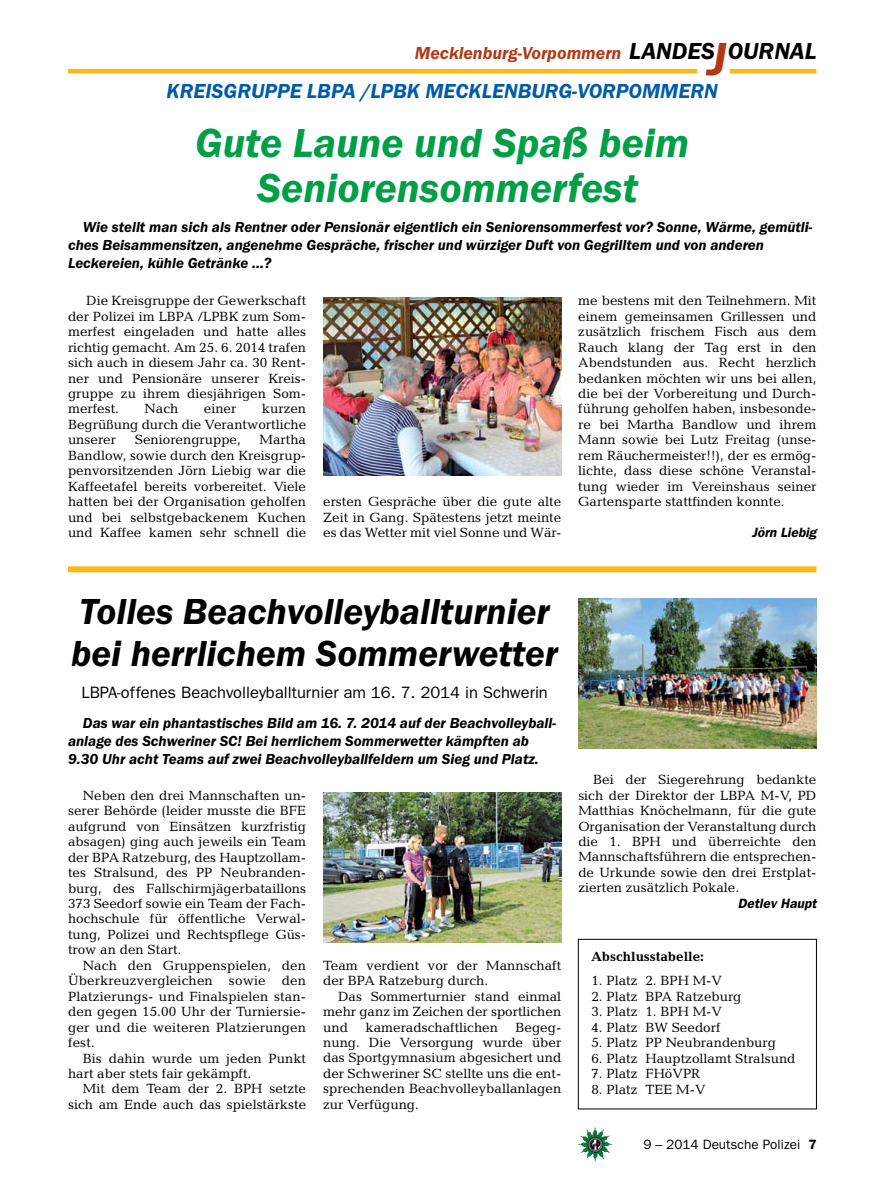
<style>
.page{position:relative;width:893px;height:1191px;background:#fff}
.page>*{position:absolute;margin:0;border:0;box-sizing:border-box;transform-origin:0 0}
.t1{font:italic 600 42px/45px "Franklin Gothic Itc T";color:#009f47;text-align:center}
.t2{font:italic 600 37.5px/42px "Franklin Gothic Itc T";color:#000}
.t3{font:italic 600 24px "Franklin Gothic Itc T";color:#000}
.t4{font:italic 600 21px "Franklin Gothic Itc T";color:#005baa}
.t5{font:italic 600 18px "Franklin Gothic Itc T";color:#b33916}
.t6{font:16.5px "Franklin Gothic";color:#000}
.t7{font:italic 600 15px/18px "Franklin Gothic Itc T";color:#000}
.t8{font:13.5px/15.5px "Candida";color:#000;text-align:justify}
.t9{font:13.5px "Franklin Gothic";color:#000}
.t10{font:italic 600 13.5px "Franklin Gothic";color:#000}
.t11{font:700 13.5px "Candida";color:#000}
.s1{font-size:48px;color:#b33916}
.s2{font-weight:600}
</style>
<div class="page">
<img style="left:578px;top:1127px;width:17px;height:25px">
<hr style="left:730px;top:69px;width:86px;height:4px;background:#fdb913">
<hr style="left:68px;top:69px;width:629px;height:4px;background:#fdb913">
<img style="left:323px;top:297px;width:238px;height:178px">
<div style="left:68px;top:566px;width:748px;height:6px;background:#fdb913"></div>
<img style="left:323px;top:792px;width:238px;height:150px">
<img style="left:578px;top:599px;width:238px;height:149px">
<div style="left:578px;top:939px;width:239px;height:170px;border:1px solid #000"></div>
<h3 class="t3" style="left:629px;top:37px;width:189px">LANDES<span class="s1">J</span>OURNAL</h3>
<h3 class="t5" style="left:415px;top:42px;width:208px">Mecklenburg-Vorpommern</h3>
<h3 class="t4" style="left:167px;top:79px;width:553px">KREISGRUPPE LBPA /LPBK MECKLENBURG-VORPOMMERN</h3>
<h1 class="t1" style="left:195px;top:119px;width:496px">Gute Laune und Spaß beim<br>Seniorensommerfest</h1>
<p class="t7" style="left:68px;top:218px;width:746px;text-indent:15px">Wie stellt man sich als Rentner oder Pensionär eigentlich ein Seniorensommerfest vor? Sonne, Wärme, gemütli&shy;ches Beisammensitzen, angenehme Gespräche, frischer und würziger Duft von Gegrilltem und von anderen<br>Leckereien, kühle Getränke ...?</p>
<p class="t8" style="left:68px;top:293px;width:240px;text-indent:18px">Die Kreisgruppe der Gewerkschaft der Polizei im LBPA /LPBK zum Som&shy;merfest eingeladen und hatte alles richtig gemacht. Am 25. 6. 2014 trafen sich auch in diesem Jahr ca. 30 Rent&shy;ner und Pensionäre unserer Kreis&shy;gruppe zu ihrem diesjährigen Som&shy;merfest.</p>
<p class="t8" style="left:578px;top:293px;width:240px">me bestens mit den Teilnehmern. Mit einem gemeinsamen Grillessen und zusätzlich frischem Fisch aus dem Rauch klang der Tag erst in den Abendstunden aus. Recht herzlich bedanken möchten wir uns bei allen, die bei der Vorbereitung und Durch&shy;führung geholfen haben, insbesonde&shy;re bei Martha Bandlow und ihrem Mann sowie bei Lutz Freitag (unse&shy;rem Räuchermeister!!), der es ermög&shy;lichte, dass diese schöne Veranstal&shy;tung wieder im Vereinshaus seiner Gartensparte stattfinden konnte.</p>
<p class="t10" style="left:752px;top:524px;width:66px">Jörn Liebig</p>
<p class="t8" style="left:68px;top:401px;width:240px;text-indent:194px">kurzen Begrüßung durch die Verantwortliche unserer</p>
<p class="t8" style="left:145px;top:401px;width:35px">Nach</p>
<p class="t8" style="left:204px;top:401px;width:34px">einer</p>
<p class="t8" style="left:68px;top:432px;width:240px;text-indent:192px">Martha Bandlow, sowie durch den Kreisgrup&shy;penvorsitzenden Jörn Liebig war die Kaffeetafel bereits vorbereitet. Viele hatten bei der Organisation geholfen und bei selbstgebackenem Kuchen und Kaffee kamen sehr schnell die</p>
<p class="t8" style="left:135px;top:432px;width:108px">Seniorengruppe,</p>
<p class="t8" style="left:323px;top:494px;width:240px">ersten Gespräche über die gute alte Zeit in Gang. Spätestens jetzt meinte es das Wetter mit viel Sonne und Wär-</p>
<h2 class="t2" style="left:71px;top:590px;width:488px">Tolles Beachvolleyballturnier bei herrlichem Sommerwetter</h2>
<p class="t6" style="left:81px;top:682px;width:468px">LBPA-offenes Beachvolleyballturnier am 16. 7. 2014 in Schwerin</p>
<p class="t7" style="left:68px;top:714px;width:490px;text-indent:15px">Das war ein phantastisches Bild am 16. 7. 2014 auf der Beachvolleyball&shy;anlage des Schweriner SC! Bei herrlichem Sommerwetter kämpften ab<br>9.30 Uhr acht Teams auf zwei Beachvolleyballfeldern um Sieg und Platz.</p>
<p class="t8" style="left:68px;top:787px;width:240px;text-indent:15px">Neben den drei Mannschaften un&shy;serer Behörde (leider musste die BFE aufgrund von Einsätzen kurzfristig absagen) ging auch jeweils ein Team der BPA Ratzeburg, des Hauptzollam&shy;tes Stralsund, des PP Neubranden&shy;burg, des Fallschirmjägerbataillons 373 Seedorf sowie ein Team der Fach&shy;hochschule für öffentliche Verwal&shy;tung, Polizei und Rechtspflege Güs&shy;trow an den Start.</p>
<p class="t8" style="left:68px;top:957px;width:240px;text-indent:15px">Nach den Gruppenspielen, den Überkreuzvergleichen sowie den Platzierungs- und Finalspielen stan&shy;den gegen 15.00 Uhr der Turniersie&shy;ger und die weiteren Platzierungen fest.</p>
<p class="t8" style="left:68px;top:1050px;width:240px;text-indent:15px">Bis dahin wurde um jeden Punkt hart aber stets fair gekämpft.</p>
<p class="t8" style="left:68px;top:1081px;width:240px;text-align:right">Mit dem Team der 2. BPH setzte sich am Ende auch das spielstärkste</p>
<p class="t8" style="left:323px;top:957px;width:240px">Team verdient vor der Mannschaft der BPA Ratzeburg durch.</p>
<p class="t8" style="left:323px;top:988px;width:240px;text-indent:15px">Das Sommerturnier stand einmal mehr ganz im Zeichen der sportlichen und</p>
<p class="t8" style="left:365px;top:1019px;width:134px">kameradschaftlichen</p>
<p class="t8" style="left:323px;top:1019px;width:240px;text-indent:192px">Begeg&shy;nung. Die Versorgung wurde über das Sportgymnasium abgesichert und der Schweriner SC stellte uns die ent&shy;sprechenden Beachvolleyballanlagen zur Verfügung.</p>
<p class="t8" style="left:578px;top:772px;width:240px;text-indent:15px">Bei der Siegerehrung bedankte sich der Direktor der LBPA M-V, PD Matthias Knöchelmann, für die gute Organisation der Veranstaltung durch die 1. BPH und überreichte den Mannschaftsführern die entsprechen&shy;de Urkunde sowie den drei Erstplat&shy;zierten zusätzlich Pokale.</p>
<p class="t10" style="left:738px;top:895px;width:80px">Detlev Haupt</p>
<p class="t11" style="left:591px;top:949px;width:114px">Abschlusstabelle:</p>
<p class="t8" style="left:591px;top:973px;width:132px">1. Platz 2. BPH M-V</p>
<p class="t8" style="left:591px;top:988px;width:152px">2. Platz BPA Ratzeburg</p>
<p class="t8" style="left:591px;top:1004px;width:132px">3. Platz 1. BPH M-V</p>
<p class="t8" style="left:591px;top:1019px;width:131px">4. Platz BW Seedorf</p>
<p class="t8" style="left:591px;top:1035px;width:186px">5. Platz PP Neubrandenburg</p>
<p class="t8" style="left:591px;top:1050px;width:206px">6. Platz Hauptzollamt Stralsund</p>
<p class="t8" style="left:591px;top:1065px;width:110px">7. Platz FHöVPR</p>
<p class="t8" style="left:591px;top:1081px;width:116px">8. Platz TEE M-V</p>
<p class="t9" style="left:643px;top:1136px;width:175px">9 – 2014 Deutsche Polizei <span class="s2">7</span></p>
</div>
